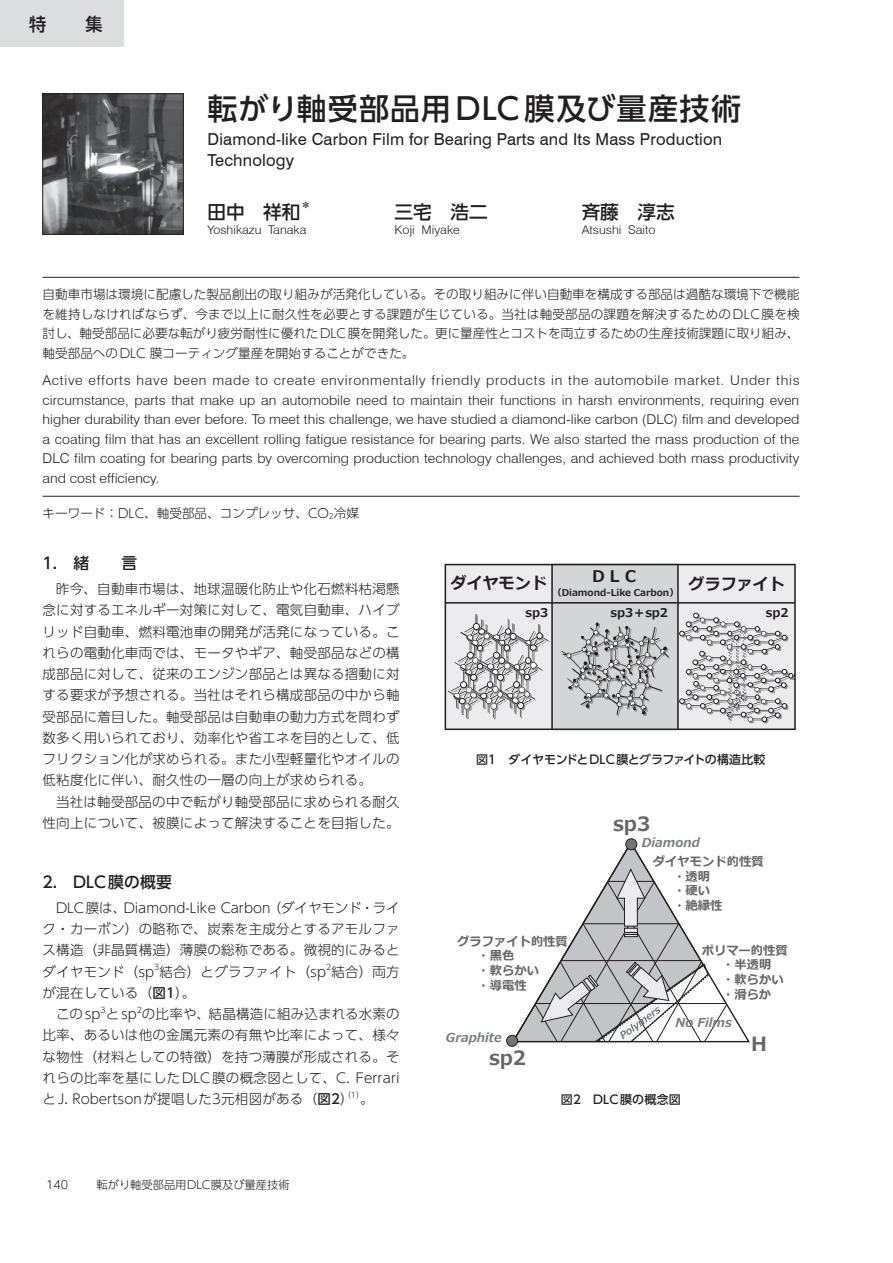
<style>
.page{position:relative;width:893px;height:1263px;background:#fff}
.page>*{position:absolute;margin:0;border:0;box-sizing:border-box;transform-origin:0 0}
.t1{font:500 30px "UD Shin Go Pro";letter-spacing:.035em;color:#231f20}
.t2{font:700 19.65px "Meiryo";color:#666669}
.t3{font:500 18.6px "UD Shin Go Pro";color:#231f20}
.t4{font:500 18px "UD Shin Go Pro";color:#231f20;scale:.95 1}
.t5{font:16.5px/21px "Swiss 721 BT";letter-spacing:.01em;color:#231f20}
.t6{font:700 16.05px "Meiryo";color:#231f20}
.t7{font:500 15.75px "UD Shin Go Pro";letter-spacing:.015em;color:#231f20}
.t8{font:300 13.5px/21.3px "UD Shin Go Pro";letter-spacing:.02em;color:#231f20;text-align:justify}
.t9{font:300 13.5px/19.5px "Swiss 721 BT";color:#231f20;text-align:justify;scale:1.05 1}
.t10{font:300 12.6px/19.5px "UD Shin Go Pro";color:#231f20;text-align:justify}
.t11{font:700 12.3px/14.7px "Meiryo";color:#67676a}
.t12{font:italic 700 12.3px "Meiryo";color:#7a7c7f}
.t13{font:300 12px "Swiss 721 BT";color:#231f20;scale:1.05 1}
.t14{font:500 12px "UD Shin Go Pro";letter-spacing:-.015em;color:#231f20}
.t15{font:700 12px "Meiryo";color:#231f20}
.t16{font:500 12px "UD Shin Go Pro";letter-spacing:.015em;color:#231f20}
.t17{font:300 11.25px "UD Shin Go Pro";color:#231f20}
.t18{font:500 10.8px "UD Shin Go Pro";color:#231f20}
.t19{font:700 9.45px "Meiryo";color:#231f20}
.t20{font:300 7.8px "UD Shin Go Pro";color:#231f20}
.s1{font-weight:500}
</style>
<div class="page">
<div style="left:0;top:0;width:123px;height:47px;background:#dcdddf"></div>
<img style="left:45px;top:96px;width:137px;height:137px">
<div style="left:43px;top:94px;width:141px;height:141px;border:1px solid #231f20"></div>
<hr style="left:43px;top:496px;width:756px;height:1px;background:#231f20">
<hr style="left:43px;top:277px;width:756px;height:1px;background:#231f20">
<hr style="left:445px;top:602px;width:350px;height:2px;background:#231f20">
<svg style="left:448px;top:564px;width:347px;height:166px;background:#c9c9cb"></svg>
<div style="left:626px;top:839px;width:11px;height:11px;background:#727477;border-radius:50%"></div>
<div style="left:626px;top:838px;width:11px;height:12px;border:1px solid #231f20;border-radius:50%"></div>
<div style="left:507px;top:1035px;width:11px;height:11px;background:#727477;border-radius:50%"></div>
<div style="left:506px;top:1035px;width:12px;height:11px;border:1px solid #231f20;border-radius:50%"></div>
<svg style="left:512px;top:842px;width:215px;height:201px"></svg>
<h3 class="t4" style="left:29px;top:9px;width:19px">特</h3>
<h3 class="t4" style="left:86px;top:9px;width:20px">集</h3>
<h1 class="t1" style="left:207px;top:84px;width:535px">転がり軸受部品用DLC 膜及び量産技術</h1>
<p class="t5" style="left:207px;top:129px;width:516px">Diamond-like Carbon Film for Bearing Parts and Its Mass Production<br>Technology</p>
<h3 class="t3" style="left:207px;top:197px;width:94px">田中　祥和</h3>
<p class="t18" style="left:300px;top:197px;width:12px">＊</p>
<h3 class="t3" style="left:395px;top:197px;width:94px">三宅　浩二</h3>
<h3 class="t3" style="left:582px;top:197px;width:95px">斉藤　淳志</h3>
<p class="t13" style="left:207px;top:222px;width:96px">Yoshikazu Tanaka</p>
<p class="t13" style="left:395px;top:222px;width:64px">Koji Miyake</p>
<p class="t13" style="left:582px;top:222px;width:72px">Atsushi Saito</p>
<p class="t10" style="left:43px;top:284px;width:759px">自動車市場は環境に配慮した製品創出の取り組みが活発化している。その取り組みに伴い自動車を構成する部品は過酷な環境下で機能を維持しなければならず、今まで以上に耐久性を必要とする課題が生じている。当社は軸受部品の課題を解決するためのDLC膜を検討し、軸受部品に必要な転がり疲労耐性に優れたDLC膜を開発した。更に量産性とコストを両立するための生産技術課題に取り組み、軸受部品へのDLC 膜コーティング量産を開始することができた。</p>
<p class="t9" style="left:43px;top:370px;width:723px">Active efforts have been made to create environmentally friendly products in the automobile market. Under this circumstance, parts that make up an automobile need to maintain their functions in harsh environments, requiring even higher durability than ever before. To meet this challenge, we have studied a diamond-like carbon (DLC) film and developed a coating film that has an excellent rolling fatigue resistance for bearing parts. We also started the mass production of the DLC film coating for bearing parts by overcoming production technology challenges, and achieved both mass productivity and cost efficiency.</p>
<p class="t10" style="left:43px;top:503px;width:318px">キーワード：DLC、軸受部品、コンプレッサ、CO<sub>2</sub>冷媒</p>
<p class="t7" style="left:43px;top:550px;width:96px">1.　緒　　言</p>
<p class="t8" style="left:43px;top:578px;width:359px;text-indent:14px">昨今、自動車市場は、地球温暖化防止や化石燃料枯渇懸念に対するエネルギー対策に対して、電気自動車、ハイブリッド自動車、燃料電池車の開発が活発になっている。これらの電動化車両では、モータやギア、軸受部品などの構成部品に対して、従来のエンジン部品とは異なる摺動に対する要求が予想される。当社はそれら構成部品の中から軸受部品に着目した。軸受部品は自動車の動力方式を問わず数多く用いられており、効率化や省エネを目的として、低フリクション化が求められる。また小型軽量化やオイルの低粘度化に伴い、耐久性の一層の向上が求められる。</p>
<p class="t8" style="left:43px;top:790px;width:359px;text-align:right">当社は軸受部品の中で転がり軸受部品に求められる耐久性向上について、被膜によって解決することを目指した。</p>
<p class="t7" style="left:43px;top:869px;width:131px">2.　DLC膜の概要</p>
<p class="t8" style="left:43px;top:897px;width:359px;text-indent:14px">DLC膜は、Diamond-Like Carbon（ダイヤモンド・ライク・カーボン）の略称で、炭素を主成分とするアモルファス構造（非晶質構造）薄膜の総称である。微視的にみるとダイヤモンド（sp 結合）とグラファイト（sp 結合）両方</p>
<p class="t20" style="left:154px;top:961px;width:7px">3</p>
<p class="t20" style="left:326px;top:961px;width:7px">2</p>
<p class="t8" style="left:56px;top:982px;width:345px;text-indent:-14px">が混在している（<span class="s1">図1</span>）。<br>このsp とsp の比率や、結晶構造に組み込まれる水素の</p>
<p class="t20" style="left:101px;top:1003px;width:7px">3</p>
<p class="t20" style="left:137px;top:1003px;width:7px">2</p>
<p class="t8" style="left:43px;top:1024px;width:359px">比率、あるいは他の金属元素の有無や比率によって、様々な物性（材料としての特徴）を持つ薄膜が形成される。それらの比率を基にしたDLC膜の概念図として、C. FerrariとJ. Robertsonが提唱した3元相図がある（<span class="s1">図2</span>）</p>
<p class="t20" style="left:343px;top:1088px;width:23px">（1）</p>
<p class="t8" style="left:360px;top:1088px;width:15px">。</p>
<p class="t17" style="left:46px;top:1176px;width:24px">140</p>
<p class="t17" style="left:97px;top:1176px;width:195px">転がり軸受部品用DLC膜及び量産技術</p>
<p class="t6" style="left:451px;top:572px;width:98px">ダイヤモンド</p>
<p class="t6" style="left:590px;top:565px;width:50px">ＤＬＣ</p>
<p class="t19" style="left:552px;top:586px;width:234px">（Diamond-Like Carbon） <sup>グラファイト</sup></p>
<p class="t15" style="left:525px;top:605px;width:24px">sp3</p>
<p class="t15" style="left:610px;top:604px;width:59px">sp3＋sp2</p>
<p class="t15" style="left:766px;top:604px;width:24px">sp2</p>
<p class="t14" style="left:476px;top:750px;width:291px">図1　ダイヤモンドとDLC膜とグラファイトの構造比較</p>
<h2 class="t2" style="left:613px;top:810px;width:39px">sp3</h2>
<p class="t11" style="left:478px;top:934px;width:92px;text-indent:-20px">グラファイト的性質・黒色<br>・軟らかい<br>・導電性</p>
<p class="t12" style="left:446px;top:1029px;width:57px">Graphite</p>
<h2 class="t2" style="left:489px;top:1044px;width:39px">sp2</h2>
<p class="t12" style="left:642px;top:833px;width:60px">Diamond</p>
<p class="t11" style="left:673px;top:855px;width:92px;text-indent:-20px">ダイヤモンド的性質・透明<br>・硬い<br>・絶縁性</p>
<p class="t11" style="left:722px;top:943px;width:67px;text-indent:-20px">ポリマー的性質・半透明<br>・軟らかい・滑らか</p>
<p class="t12" style="left:675px;top:1014px;width:58px">No Films</p>
<h2 class="t2" style="left:751px;top:1030px;width:17px">H</h2>
<p class="t16" style="left:561px;top:1090px;width:121px">図2　DLC膜の概念図</p>
</div>
